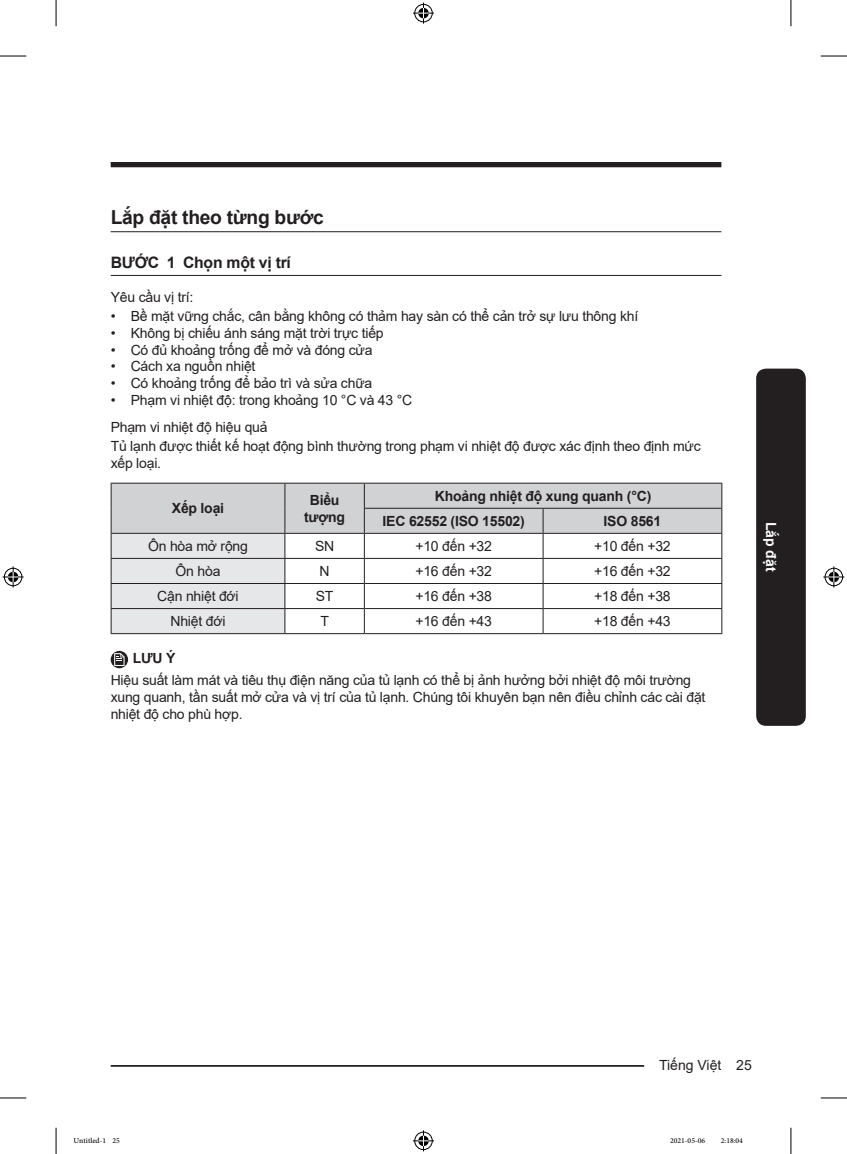
<style>
.page{position:relative;width:847px;height:1154px;background:#fff}
.page>*{position:absolute;margin:0;border:0;box-sizing:border-box;transform-origin:0 0}
.t1{font:700 19.25px "Arial";letter-spacing:-.015em;color:#231f20}
.t2{font:700 15.75px "Arial";letter-spacing:-.015em;color:#231f20}
.P_Center{font:14px/16.8px "Arial";letter-spacing:-.015em;color:#231f20}
.P_Center-2{font:700 14px/16.8px "Arial";letter-spacing:-.015em;color:#231f20;text-align:center}
.Sidebar{font:700 14px "Arial";color:#fff}
.DL_DT_Icon{font:700 14px "Arial";color:#231f20}
.t3{font:10.5px "Adobe Arabic";color:#000}
</style>
<div class="page">
<div style="left:111px;top:162px;width:610px;height:5px;background:#231f20"></div>
<hr style="left:111px;top:1065px;width:610px;height:2px;background:#231f20">
<div style="left:644px;top:1054px;width:92px;height:18px;background:#fff"></div>
<div style="left:755px;top:369px;width:50px;height:357px;background:#231f20;border-radius:10px"></div>
<hr style="left:111px;top:231px;width:610px;height:1px;background:#231f20">
<hr style="left:111px;top:275px;width:610px;height:1px;background:#231f20">
<svg style="left:111px;top:483px;width:611px;height:150px"></svg>
<hr style="left:111px;top:633px;width:174px;height:1px;background:#231f20">
<hr style="left:285px;top:633px;width:79px;height:1px;background:#231f20">
<hr style="left:364px;top:633px;width:179px;height:1px;background:#231f20">
<hr style="left:543px;top:633px;width:179px;height:1px;background:#231f20">
<svg style="left:111px;top:651px;width:17px;height:17px"></svg>
<svg style="left:114px;top:653px;width:10px;height:13px"></svg>
<svg style="left:0;top:56px;width:26px;height:1px"></svg>
<svg style="left:820px;top:56px;width:26px;height:1px"></svg>
<svg style="left:0;top:1097px;width:26px;height:1px"></svg>
<svg style="left:820px;top:1097px;width:26px;height:1px"></svg>
<svg style="left:56px;top:0;width:1px;height:26px"></svg>
<svg style="left:56px;top:1128px;width:1px;height:26px"></svg>
<svg style="left:790px;top:0;width:1px;height:26px"></svg>
<svg style="left:790px;top:1128px;width:1px;height:26px"></svg>
<svg style="left:413px;top:3px;width:21px;height:21px"></svg>
<svg style="left:413px;top:1130px;width:21px;height:21px"></svg>
<svg style="left:3px;top:566px;width:21px;height:21px"></svg>
<svg style="left:823px;top:566px;width:21px;height:21px"></svg>
<h2 class="t1" style="left:111px;top:203px;width:215px">Lắp đặt theo từng bước</h2>
<p class="t2" style="left:111px;top:251px;width:182px">BƯỚC 1 Chọn một vị trí</p>
<h4 class="P_Center" style="left:111px;top:288px;width:84px">Yêu cầu vị trí:</h4>
<p class="P_Center" style="left:111px;top:308px;width:529px">• Bề mặt vững chắc, cân bằng không có thảm hay sàn có thể cản trở sự lưu thông khí</p>
<p class="P_Center" style="left:111px;top:324px;width:274px">• Không bị chiếu ánh sáng mặt trời trực tiếp</p>
<p class="P_Center" style="left:111px;top:341px;width:263px">• Có đủ khoảng trống để mở và đóng cửa</p>
<p class="P_Center" style="left:111px;top:358px;width:146px">• Cách xa nguồn nhiệt</p>
<p class="P_Center" style="left:111px;top:375px;width:263px">• Có khoảng trống để bảo trì và sửa chữa</p>
<p class="P_Center" style="left:111px;top:392px;width:303px">• Phạm vi nhiệt độ: trong khoảng 10 °C và 43 °C</p>
<h4 class="P_Center" style="left:111px;top:418px;width:158px">Phạm vi nhiệt độ hiệu quả</h4>
<p class="P_Center" style="left:111px;top:438px;width:591px">Tủ lạnh được thiết kế hoạt động bình thường trong phạm vi nhiệt độ được xác định theo định mức xếp loại.</p>
<p class="P_Center-2" style="left:172px;top:500px;width:54px">Xếp loại</p>
<p class="P_Center-2" style="left:304px;top:492px;width:43px">Biểu tượng</p>
<p class="P_Center-2" style="left:434px;top:488px;width:218px">Khoảng nhiệt độ xung quanh (°C)</p>
<p class="P_Center-2" style="left:382px;top:513px;width:144px">IEC 62552 (ISO 15502)</p>
<p class="P_Center-2" style="left:603px;top:513px;width:59px">ISO 8561</p>
<p class="P_Center" style="left:148px;top:537px;width:101px">Ôn hòa mở rộng</p>
<p class="P_Center" style="left:315px;top:537px;width:21px">SN</p>
<p class="P_Center" style="left:415px;top:537px;width:78px">+10 đến +32</p>
<p class="P_Center" style="left:594px;top:537px;width:78px">+10 đến +32</p>
<p class="P_Center" style="left:175px;top:563px;width:46px">Ôn hòa</p>
<p class="P_Center" style="left:319px;top:563px;width:12px">N</p>
<p class="P_Center" style="left:415px;top:563px;width:78px">+16 đến +32</p>
<p class="P_Center" style="left:594px;top:563px;width:78px">+16 đến +32</p>
<p class="P_Center" style="left:157px;top:588px;width:83px">Cận nhiệt đới</p>
<p class="P_Center" style="left:315px;top:588px;width:19px">ST</p>
<p class="P_Center" style="left:415px;top:588px;width:78px">+16 đến +38</p>
<p class="P_Center" style="left:594px;top:588px;width:78px">+18 đến +38</p>
<p class="P_Center" style="left:170px;top:613px;width:56px">Nhiệt đới</p>
<p class="P_Center" style="left:320px;top:613px;width:10px">T</p>
<p class="P_Center" style="left:415px;top:613px;width:78px">+16 đến +43</p>
<p class="P_Center" style="left:594px;top:613px;width:78px">+18 đến +43</p>
<p class="DL_DT_Icon" style="left:133px;top:648px;width:44px">LƯU Ý</p>
<p class="P_Center" style="left:111px;top:672px;width:596px">Hiệu suất làm mát và tiêu thụ điện năng của tủ lạnh có thể bị ảnh hưởng bởi nhiệt độ môi trường xung quanh, tần suất mở cửa và vị trí của tủ lạnh. Chúng tôi khuyên bạn nên điều chỉnh các cài đặt nhiệt độ cho phù hợp.</p>
<p class="Sidebar" style="left:780px;top:522px;width:51px;rotate:90deg">Lắp đặt</p>
<p class="P_Center" style="left:658px;top:1056px;width:94px">Tiếng Việt 25</p>
<p class="t3" style="left:74px;top:1133px;width:48px">Untitled-1 25</p>
<p class="t3" style="left:669px;top:1133px;width:37px">2021-05-06</p>
<p class="t3" style="left:720px;top:1133px;width:24px">2:18:04</p>
</div>
